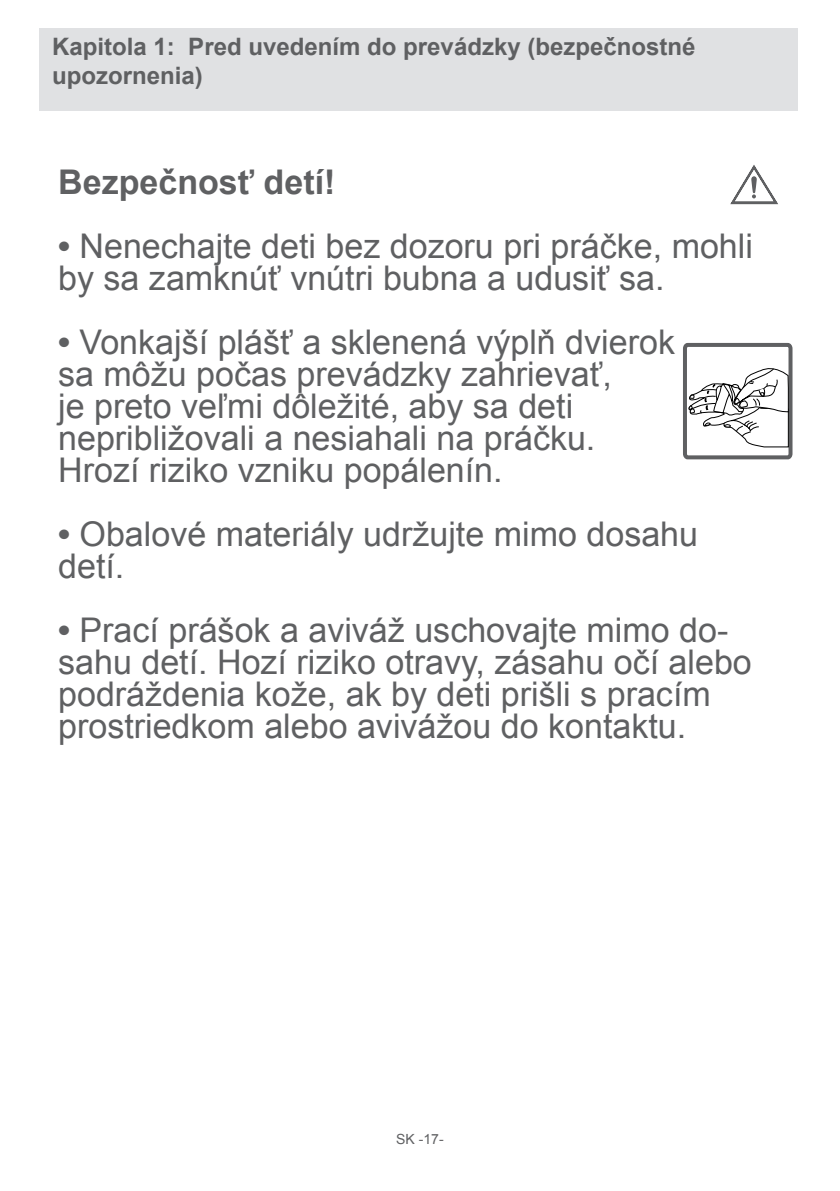
<style>
.page{position:relative;width:840px;height:1191px;background:#fff}
.page>*{position:absolute;margin:0;border:0;box-sizing:border-box;transform-origin:0 0}
.t1{font:34px/32px "Arial";color:#5f6062}
.t2{font:700 34px "Arial";color:#5f6062}
.t3{font:700 24px/28.8px "Arial";color:#5f6062}
.t4{font:14px "Arial";color:#5f6062}
.s1{font-weight:700}
</style>
<div class="page">
<svg style="left:730px;top:165px;width:48px;height:40px"></svg>
<div style="left:40px;top:28px;width:757px;height:83px;background:#e0e1e3"></div>
<svg style="left:683px;top:342px;width:110px;height:118px"></svg>
<p class="t3" style="left:52px;top:33px;width:644px">Kapitola 1: Pred uvedením do prevádzky (bezpečnostné upozornenia)</p>
<p class="t2" style="left:58px;top:160px;width:278px">Bezpečnosť detí!</p>
<p class="t1" style="left:58px;top:230px;width:696px"><span class="s1">•</span> Nenechajte deti bez dozoru pri práčke, mohli by sa zamknúť vnútri bubna a udusiť sa.</p>
<p class="t1" style="left:58px;top:326px;width:618px"><span class="s1">•</span> Vonkajší plášť a sklenená výplň dvierok sa môžu počas prevádzky zahrievať,<br>je preto veľmi dôležité, aby sa deti nepribližovali a nesiahali na práčku.<br>Hrozí riziko vzniku popálenín.</p>
<p class="t1" style="left:58px;top:518px;width:641px"><span class="s1">•</span> Obalové materiály udržujte mimo dosahu detí.</p>
<p class="t1" style="left:58px;top:614px;width:694px"><span class="s1">•</span> Prací prášok a aviváž uschovajte mimo do&shy;sahu detí. Hozí riziko otravy, zásahu očí alebo podráždenia kože, ak by deti prišli s pracím prostriedkom alebo avivážou do kontaktu.</p>
<p class="t4" style="left:396px;top:1129px;width:49px">SK -17-</p>
</div>
